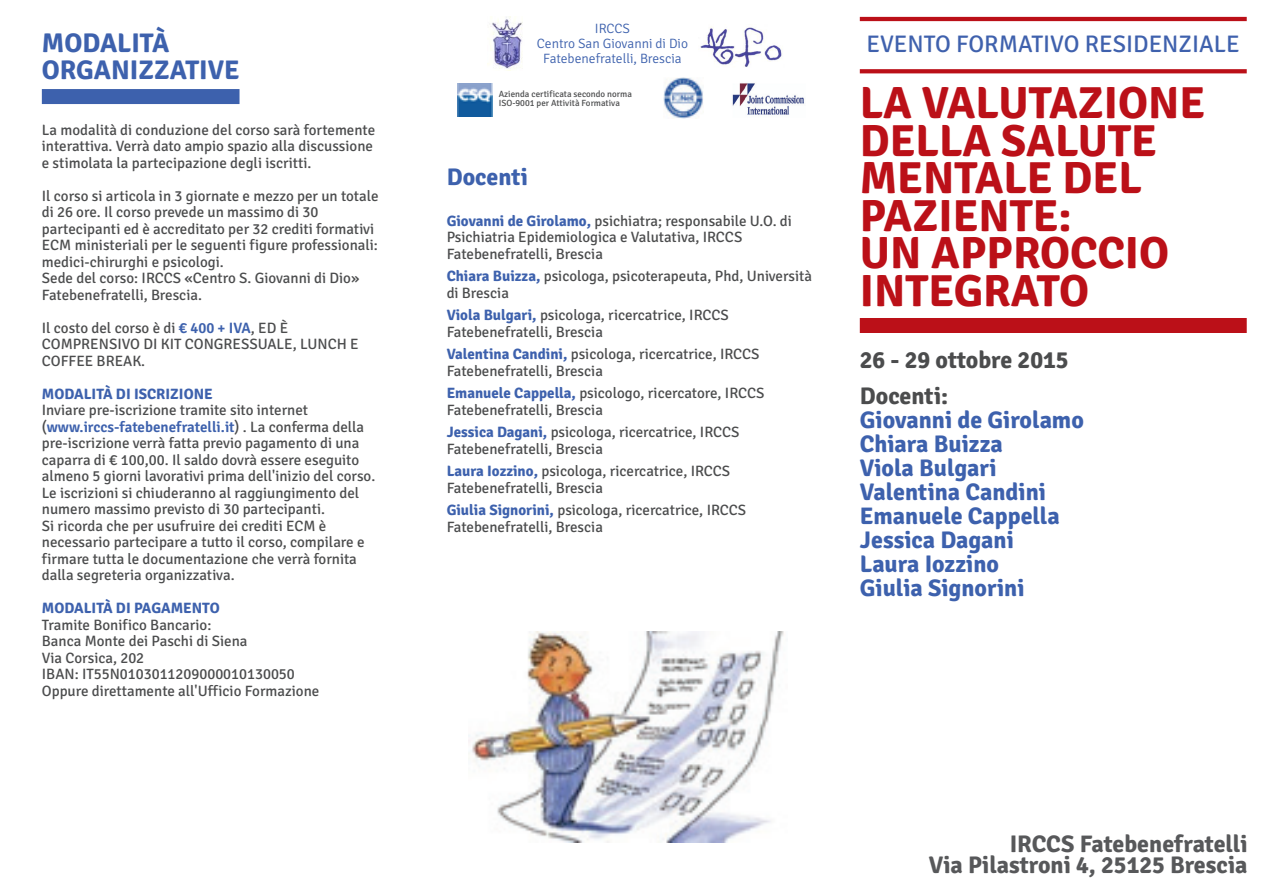
<style>
.page{position:relative;width:1263px;height:893px;background:#fff}
.page>*{position:absolute;margin:0;border:0;box-sizing:border-box;transform-origin:0 0}
.t1{font:700 45px/37.5px "Signika";color:#bb1018}
.t2{font:700 27px/27px "Signika";color:#3d61ad}
.t3{font:700 24px/24px "Signika";color:#3d61ad}
.t4{font:700 24px/21px "Signika";color:#57585a;text-align:right}
.t5{font:24px "Signika";color:#3f61ad}
.t6{font:700 24px/36px "Signika";color:#4b4c4d}
.t7{font:15px/16.5px "Signika";color:#4b4c4d}
.t8{font:700 15px "Signika";color:#3d61ad}
.t9{font:300 13.5px/15px "Signika";color:#3d61ad;text-align:center}
.t10{font:9px/9px "Signika";color:#4b4c4d}
.s1{font-weight:600;color:#3d61ad}
.s2{font-weight:700;color:#3d61ad}
</style>
<div class="page">
<img style="left:469px;top:631px;width:315px;height:211px">
<div style="left:860px;top:318px;width:387px;height:15px;background:#bb1018"></div>
<svg style="left:860px;top:69px;width:387px;height:4px;background:#bd1921"></svg>
<hr style="left:860px;top:17px;width:387px;height:4px;background:#bb1018">
<div style="left:42px;top:89px;width:197px;height:15px;background:#3d61ad"></div>
<img style="left:487px;top:17px;width:36px;height:54px">
<img style="left:700px;top:26px;width:82px;height:41px">
<img style="left:458px;top:83px;width:34px;height:33px">
<img style="left:663px;top:78px;width:40px;height:40px">
<img style="left:732px;top:83px;width:72px;height:32px">
<h2 class="t2" style="left:42px;top:30px;width:199px">MODALITÀ<br>ORGANIZZATIVE</h2>
<p class="t7" style="left:42px;top:121px;width:335px">La modalità di conduzione del corso sarà fortemente interattiva. Verrà dato ampio spazio alla discussione e stimolata la partecipazione degli iscritti.</p>
<p class="t7" style="left:42px;top:187px;width:338px">Il corso si articola in 3 giornate e mezzo per un totale di 26 ore. Il corso prevede un massimo di 30 partecipanti ed è accreditato per 32 crediti formativi ECM ministeriali per le seguenti figure professionali: medici-chirurghi e psicologi.<br>Sede del corso: IRCCS «Centro S. Giovanni di Dio» Fatebenefratelli, Brescia.</p>
<p class="t7" style="left:42px;top:319px;width:318px">Il costo del corso è di <span class="s1">€ 400 + IVA</span>, ED È<br>COMPRENSIVO DI KIT CONGRESSUALE, LUNCH E<br>COFFEE BREAK.</p>
<p class="t8" style="left:42px;top:384px;width:172px">MODALITÀ DI ISCRIZIONE</p>
<p class="t7" style="left:42px;top:402px;width:335px">Inviare pre-iscrizione tramite sito internet (<span class="s1">www.irccs-fatebenefratelli.it</span>) . La conferma della pre-iscrizione verrà fatta previo pagamento di una caparra di € 100,00. Il saldo dovrà essere eseguito almeno 5 giorni lavorativi prima dell'inizio del corso.<br>Le iscrizioni si chiuderanno al raggiungimento del numero massimo previsto di 30 partecipanti.<br>Si ricorda che per usufruire dei crediti ECM è necessario partecipare a tutto il corso, compilare e firmare tutta le documentazione che verrà fornita dalla segreteria organizzativa.</p>
<p class="t8" style="left:42px;top:599px;width:179px">MODALITÀ DI PAGAMENTO</p>
<p class="t7" style="left:42px;top:616px;width:279px">Tramite Bonifico Bancario:<br>Banca Monte dei Paschi di Siena<br>Via Corsica, 202<br>IBAN: IT55N0103011209000010130050<br>Oppure direttamente all'Ufficio Formazione</p>
<p class="t9" style="left:537px;top:21px;width:153px">IRCCS<br>Centro San Giovanni di Dio<br>Fatebenefratelli, Brescia</p>
<h3 class="t5" style="left:866px;top:31px;width:375px">EVENTO FORMATIVO RESIDENZIALE</h3>
<p class="t10" style="left:499px;top:89px;width:135px">Azienda certificata secondo norma<br>ISO-9001 per Attività Formativa</p>
<h1 class="t1" style="left:860px;top:85px;width:347px">LA VALUTAZIONE<br>DELLA SALUTE<br>MENTALE DEL<br>PAZIENTE:<br>UN APPROCCIO<br>INTEGRATO</h1>
<h3 class="t3" style="left:447px;top:165px;width:83px">Docenti</h3>
<p class="t7" style="left:447px;top:212px;width:347px"><span class="s2">Giovanni de Girolamo,</span> psichiatra; responsabile U.O. di<br>Psichiatria Epidemiologica e Valutativa, IRCCS<br>Fatebenefratelli, Brescia</p>
<p class="t7" style="left:447px;top:268px;width:367px"><span class="s2">Chiara Buizza,</span> psicologa, psicoterapeuta, Phd, Università di Brescia</p>
<p class="t7" style="left:447px;top:307px;width:284px"><span class="s2">Viola Bulgari,</span> psicologa, ricercatrice, IRCCS<br>Fatebenefratelli, Brescia</p>
<p class="t7" style="left:447px;top:346px;width:314px"><span class="s2">Valentina Candini,</span> psicologa, ricercatrice, IRCCS<br>Fatebenefratelli, Brescia</p>
<p class="t7" style="left:447px;top:385px;width:319px"><span class="s2">Emanuele Cappella,</span> psicologo, ricercatore, IRCCS<br>Fatebenefratelli, Brescia</p>
<p class="t7" style="left:447px;top:424px;width:294px"><span class="s2">Jessica Dagani,</span> psicologa, ricercatrice, IRCCS<br>Fatebenefratelli, Brescia</p>
<p class="t7" style="left:447px;top:463px;width:285px"><span class="s2">Laura Iozzino,</span> psicologa, ricercatrice, IRCCS<br>Fatebenefratelli, Brescia</p>
<p class="t7" style="left:447px;top:502px;width:301px"><span class="s2">Giulia Signorini,</span> psicologa, ricercatrice, IRCCS<br>Fatebenefratelli, Brescia</p>
<h3 class="t6" style="left:860px;top:342px;width:210px">26 - 29 ottobre 2015<br>Docenti:</h3>
<h3 class="t3" style="left:860px;top:408px;width:226px">Giovanni de Girolamo<br>Chiara Buizza<br>Viola Bulgari<br>Valentina Candini<br>Emanuele Cappella<br>Jessica Dagani<br>Laura Iozzino<br>Giulia Signorini</h3>
<h3 class="t4" style="left:929px;top:834px;width:320px">IRCCS Fatebenefratelli<br>Via Pilastroni 4, 25125 Brescia</h3>
</div>
